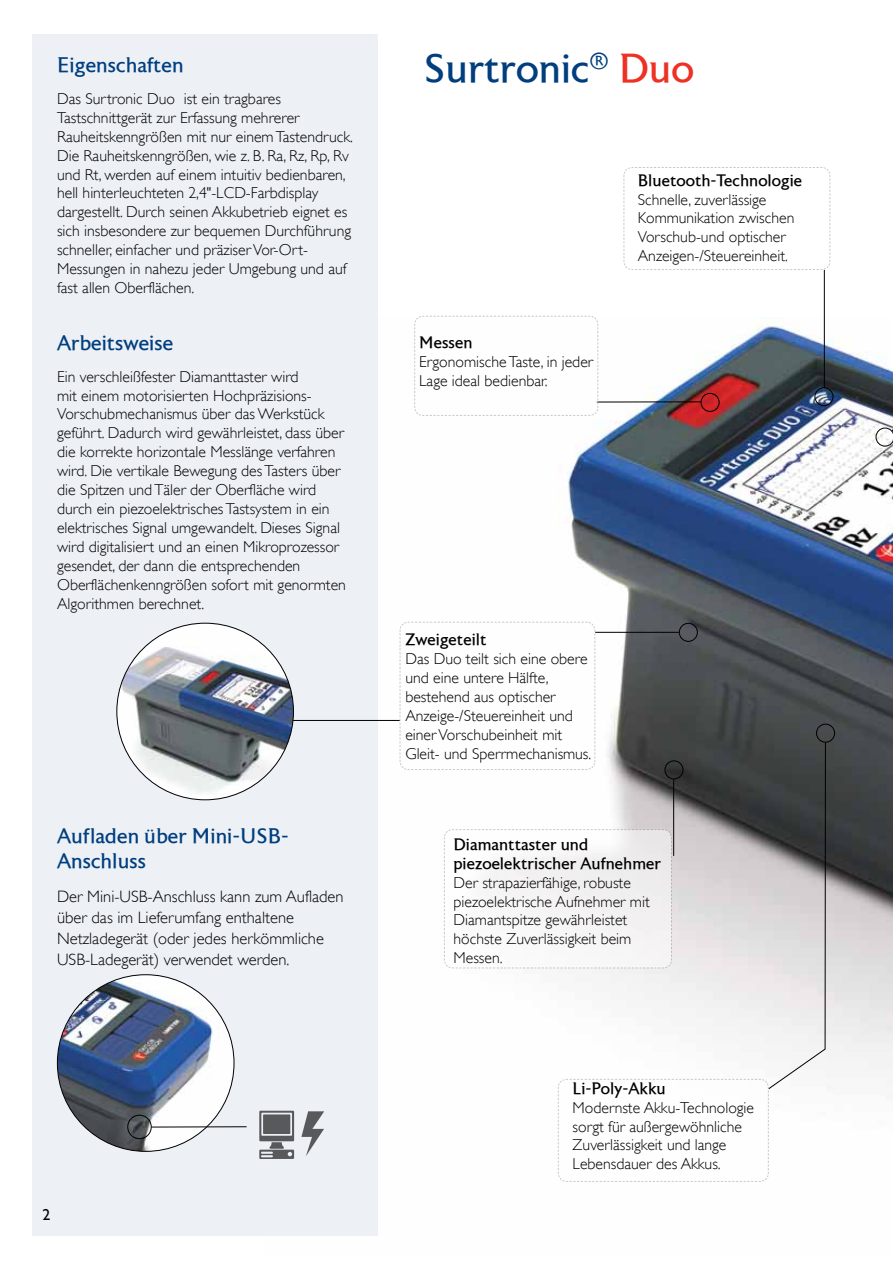
<style>
.page{position:relative;width:893px;height:1263px;background:#fff}
.page>*{position:absolute;margin:0;border:0;box-sizing:border-box;transform-origin:0 0}
.t1{font:40.35px "Astoria Roman";color:#003e7e}
.t2{font:21px/25.2px "Astoria Roman";color:#003e7e}
.t3{font:300 16.5px/21px "Gill Alt One";color:#000}
.t4{font:16.5px/18.9px "Astoria Roman";color:#000}
.t5{font:300 15.75px/18.9px "Gill Alt One";color:#000}
.t6{font:15.75px "Gill Alt One";color:#000}
.s1{color:#ee3124}
</style>
<div class="page">
<img style="left:266px;top:318px;width:627px;height:918px">
<div style="left:33px;top:34px;width:345px;height:1201px;background:#edf1f6"></div>
<div style="left:816px;top:724px;width:19px;height:18px;border:1px solid #000;border-radius:50%"></div>
<div style="left:701px;top:393px;width:18px;height:19px;border:1px solid #000;border-radius:50%"></div>
<hr style="left:824px;top:270px;width:1px;height:117px;background:#000">
<svg style="left:876px;top:318px;width:17px;height:128px"></svg>
<hr style="left:596px;top:401px;width:105px;height:1px;background:#000">
<svg style="left:414px;top:315px;width:185px;height:101px"></svg>
<svg style="left:623px;top:167px;width:208px;height:103px"></svg>
<svg style="left:399px;top:621px;width:427px;height:561px"></svg>
<svg style="left:301px;top:1111px;width:23px;height:45px"></svg>
<svg style="left:259px;top:1111px;width:35px;height:48px"></svg>
<img style="left:57px;top:975px;width:177px;height:176px;border-radius:88px">
<img style="left:117px;top:623px;width:176px;height:177px;border-radius:88px">
<div style="left:127px;top:1115px;width:25px;height:24px;border:1px solid #000;border-radius:50%"></div>
<hr style="left:151px;top:1126px;width:96px;height:1px;background:#000">
<hr style="left:673px;top:779px;width:1px;height:77px;background:#000">
<hr style="left:293px;top:720px;width:107px;height:1px;background:#000">
<div style="left:814px;top:387px;width:19px;height:19px;border:1px solid #000;border-radius:50%"></div>
<h2 class="t2" style="left:57px;top:53px;width:128px">Eigenschaften</h2>
<p class="t5" style="left:57px;top:89px;width:297px">Das Surtronic Duo ist ein tragbares Tastschnittgerät zur Erfassung mehrerer Rauheitskenngrößen mit nur einem Tastendruck.<br>Die Rauheitskenngrößen, wie z. B. Ra, Rz, Rp, Rv und Rt, werden auf einem intuitiv bedienbaren, hell hinterleuchteten 2,4"-LCD-Farbdisplay dargestellt. Durch seinen Akkubetrieb eignet es sich insbesondere zur bequemen Durchführung schneller, einfacher und präziser Vor-Ort-Messungen in nahezu jeder Umgebung und auf fast allen Oberflächen.</p>
<h2 class="t2" style="left:57px;top:331px;width:118px">Arbeitsweise</h2>
<p class="t5" style="left:57px;top:367px;width:290px">Ein verschleißfester Diamanttaster wird<br>mit einem motorisierten Hochpräzisions-Vorschubmechanismus über das Werkstück geführt. Dadurch wird gewährleistet, dass über die korrekte horizontale Messlänge verfahren wird. Die vertikale Bewegung des Tasters über die Spitzen und Täler der Oberfläche wird durch ein piezoelektrisches Tastsystem in ein elektrisches Signal umgewandelt. Dieses Signal wird digitalisiert und an einen Mikroprozessor gesendet, der dann die entsprechenden Oberflächenkenngrößen sofort mit genormten Algorithmen berechnet.</p>
<h2 class="t2" style="left:57px;top:824px;width:233px">Aufladen über Mini-USB-<br>Anschluss</h2>
<p class="t3" style="left:57px;top:886px;width:288px">Der Mini-USB-Anschluss kann zum Aufladen über das im Lieferumfang enthaltene Netzladegerät (oder jedes herkömmliche USB-Ladegerät) verwendet werden.</p>
<p class="t6" style="left:43px;top:1205px;width:18px">22</p>
<h1 class="t1" style="left:424px;top:47px;width:271px">Surtronic<sup>®</sup> <span class="s1">Duo</span></h1>
<p class="t4" style="left:419px;top:334px;width:55px">Messen</p>
<p class="t5" style="left:419px;top:352px;width:175px">Ergonomische Taste, in jeder<br>Lage ideal bedienbar.</p>
<p class="t4" style="left:638px;top:171px;width:166px">Bluetooth-Technologie</p>
<p class="t5" style="left:638px;top:190px;width:158px">Schnelle, zuverlässige<br>Kommunikation zwischen<br>Vorschub-und optischer<br>Anzeigen-/Steuereinheit.</p>
<p class="t4" style="left:405px;top:631px;width:83px">Zweigeteilt</p>
<p class="t5" style="left:405px;top:649px;width:187px">Das Duo teilt sich eine obere und eine untere Hälfte, bestehend aus optischer<br>Anzeige-/Steuereinheit und einer Vorschubeinheit mit<br>Gleit- und Sperrmechanismus.</p>
<p class="t4" style="left:454px;top:835px;width:209px">Diamanttaster und piezoelektrischer Aufnehmer</p>
<p class="t5" style="left:454px;top:873px;width:198px">Der strapazierfähige, robuste piezoelektrische Aufnehmer mit<br>Diamantspitze gewährleistet höchste Zuverlässigkeit beim<br>Messen.</p>
<p class="t4" style="left:573px;top:1079px;width:95px">Li-Poly-Akku</p>
<p class="t5" style="left:573px;top:1098px;width:183px">Modernste Akku-Technologie sorgt für außergewöhnliche<br>Zuverlässigkeit und lange<br>Lebensdauer des Akkus.</p>
</div>
